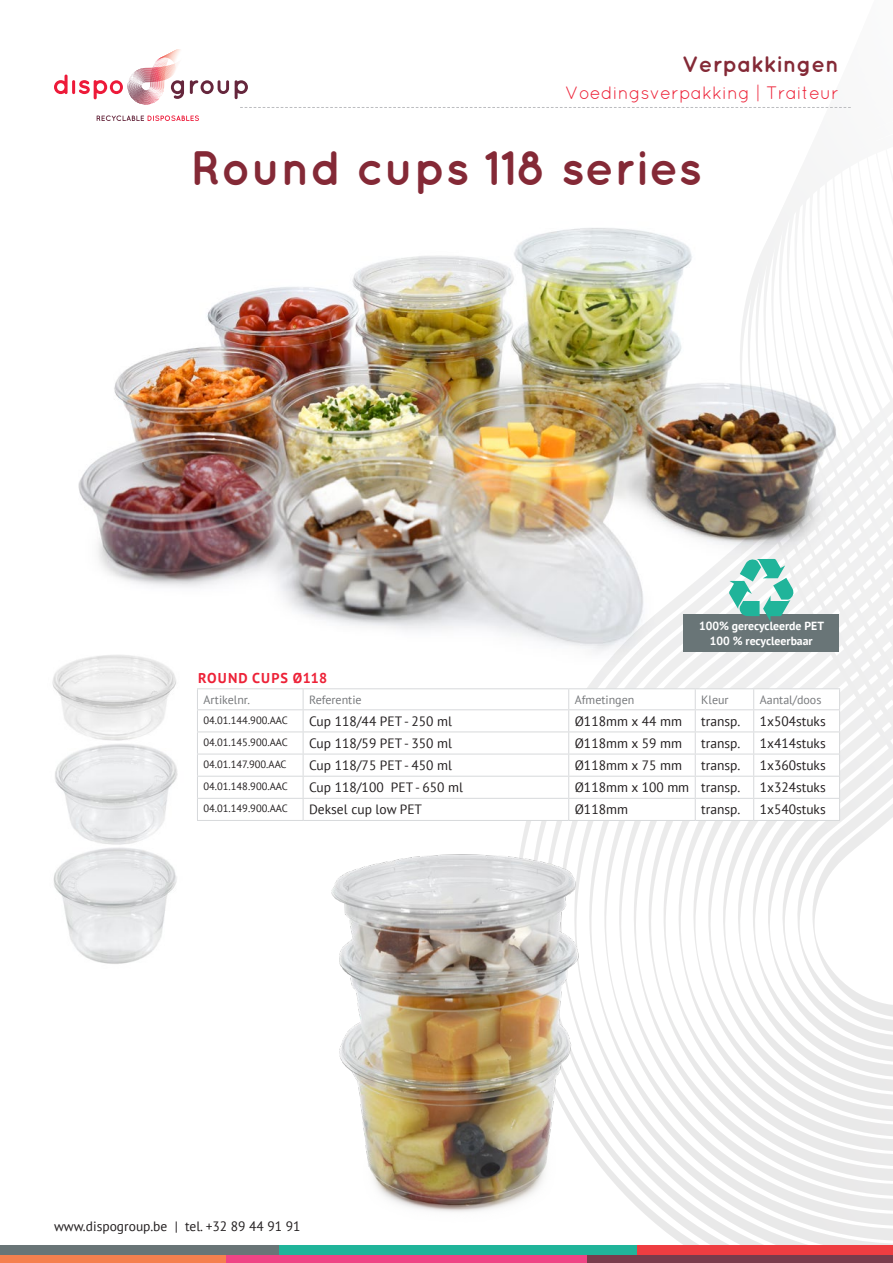
<style>
.page{position:relative;width:893px;height:1263px;background:#fff}
.page>*{position:absolute;margin:0;border:0;box-sizing:border-box;transform-origin:0 0}
.t1{font:700 48.3px "Quicksand";color:#842936}
.t2{font:700 22.5px "Quicksand";color:#842936}
.t3{font:18px "Quicksand";color:#ed2137}
.t4{font:700 14.25px "PT Sans";letter-spacing:.08em;color:#ed2137}
.t5{font:13.5px "PT Sans";color:#231f20}
.t6{font:12px "PT Sans";color:#76787b}
.t7{font:700 11.7px "PT Sans";color:#fff}
.t8{font:10.5px "PT Sans";color:#231f20}
</style>
<div class="page">
<svg style="left:613px;top:821px;width:280px;height:399px"></svg>
<svg style="left:625px;top:821px;width:268px;height:384px"></svg>
<svg style="left:640px;top:821px;width:253px;height:366px"></svg>
<svg style="left:658px;top:821px;width:235px;height:352px"></svg>
<svg style="left:673px;top:821px;width:220px;height:340px"></svg>
<svg style="left:690px;top:821px;width:203px;height:328px"></svg>
<svg style="left:698px;top:821px;width:195px;height:302px"></svg>
<svg style="left:709px;top:821px;width:184px;height:299px"></svg>
<svg style="left:734px;top:821px;width:159px;height:272px"></svg>
<svg style="left:751px;top:1038px;width:142px;height:43px"></svg>
<svg style="left:762px;top:1053px;width:131px;height:13px"></svg>
<svg style="left:754px;top:1038px;width:139px;height:15px"></svg>
<svg style="left:747px;top:1023px;width:146px;height:15px"></svg>
<svg style="left:738px;top:280px;width:155px;height:743px"></svg>
<img style="left:78px;top:181px;width:785px;height:526px">
<svg style="left:240px;top:107px;width:611px;height:1px"></svg>
<svg style="left:54px;top:75px;width:14px;height:19px"></svg>
<hr style="left:72px;top:80px;width:3px;height:14px;background:#ed1a39;border-radius:2px">
<svg style="left:190px;top:80px;width:39px;height:14px"></svg>
<svg style="left:235px;top:80px;width:13px;height:19px"></svg>
<svg style="left:79px;top:49px;width:105px;height:56px"></svg>
<svg style="left:97px;top:115px;width:102px;height:6px"></svg>
<img style="left:52px;top:638px;width:150px;height:87px">
<div style="left:683px;top:614px;width:156px;height:38px;background:#697577"></div>
<svg style="left:729px;top:558px;width:66px;height:63px"></svg>
<svg style="left:198px;top:689px;width:641px;height:131px"></svg>
<hr style="left:197px;top:688px;width:106px;height:1px;background:#d7d9db">
<hr style="left:303px;top:688px;width:266px;height:1px;background:#d7d9db">
<hr style="left:569px;top:688px;width:126px;height:1px;background:#d7d9db">
<hr style="left:695px;top:688px;width:59px;height:1px;background:#d7d9db">
<hr style="left:754px;top:688px;width:86px;height:1px;background:#d7d9db">
<hr style="left:197px;top:709px;width:106px;height:1px;background:#d7d9db">
<hr style="left:303px;top:709px;width:266px;height:1px;background:#d7d9db">
<hr style="left:569px;top:709px;width:126px;height:1px;background:#d7d9db">
<hr style="left:695px;top:709px;width:59px;height:1px;background:#d7d9db">
<hr style="left:754px;top:709px;width:86px;height:1px;background:#d7d9db">
<hr style="left:197px;top:731px;width:106px;height:1px;background:#d7d9db">
<hr style="left:303px;top:731px;width:266px;height:1px;background:#d7d9db">
<hr style="left:569px;top:731px;width:126px;height:1px;background:#d7d9db">
<hr style="left:695px;top:731px;width:59px;height:1px;background:#d7d9db">
<hr style="left:754px;top:731px;width:86px;height:1px;background:#d7d9db">
<hr style="left:197px;top:754px;width:106px;height:1px;background:#d7d9db">
<hr style="left:303px;top:754px;width:266px;height:1px;background:#d7d9db">
<hr style="left:569px;top:754px;width:126px;height:1px;background:#d7d9db">
<hr style="left:695px;top:754px;width:59px;height:1px;background:#d7d9db">
<hr style="left:754px;top:754px;width:86px;height:1px;background:#d7d9db">
<hr style="left:197px;top:776px;width:106px;height:1px;background:#d7d9db">
<hr style="left:303px;top:776px;width:266px;height:1px;background:#d7d9db">
<hr style="left:569px;top:776px;width:126px;height:1px;background:#d7d9db">
<hr style="left:695px;top:776px;width:59px;height:1px;background:#d7d9db">
<hr style="left:754px;top:776px;width:86px;height:1px;background:#d7d9db">
<hr style="left:197px;top:798px;width:106px;height:1px;background:#d7d9db">
<svg style="left:197px;top:689px;width:1px;height:131px"></svg>
<hr style="left:303px;top:798px;width:266px;height:1px;background:#d7d9db">
<svg style="left:303px;top:689px;width:1px;height:131px"></svg>
<hr style="left:569px;top:798px;width:126px;height:1px;background:#d7d9db">
<svg style="left:568px;top:689px;width:1px;height:131px"></svg>
<hr style="left:695px;top:798px;width:59px;height:1px;background:#d7d9db">
<svg style="left:695px;top:689px;width:1px;height:131px"></svg>
<hr style="left:754px;top:798px;width:86px;height:1px;background:#d7d9db">
<svg style="left:753px;top:689px;width:1px;height:131px"></svg>
<svg style="left:839px;top:689px;width:1px;height:131px"></svg>
<hr style="left:197px;top:820px;width:106px;height:1px;background:#d7d9db">
<hr style="left:303px;top:820px;width:266px;height:1px;background:#d7d9db">
<hr style="left:569px;top:820px;width:126px;height:1px;background:#d7d9db">
<hr style="left:695px;top:820px;width:59px;height:1px;background:#d7d9db">
<hr style="left:754px;top:820px;width:86px;height:1px;background:#d7d9db">
<img style="left:331px;top:830px;width:282px;height:382px">
<img style="left:55px;top:725px;width:123px;height:111px">
<img style="left:53px;top:836px;width:124px;height:128px">
<div style="left:586px;top:1254px;width:307px;height:9px;background:#793c4c"></div>
<div style="left:226px;top:1254px;width:360px;height:9px;background:#ef4585"></div>
<div style="left:0;top:1254px;width:226px;height:9px;background:#f5804f"></div>
<div style="left:0;top:1245px;width:279px;height:9px;background:#697577"></div>
<div style="left:279px;top:1245px;width:359px;height:9px;background:#20b49a"></div>
<div style="left:638px;top:1245px;width:255px;height:9px;background:#ee3d41"></div>
<p class="t2" style="left:682px;top:51px;width:158px">Verpakkingen</p>
<p class="t3" style="left:565px;top:82px;width:275px">Voedingsverpakking | Traiteur</p>
<p class="t1" style="left:191px;top:140px;width:513px">Round cups 118 series</p>
<p class="t7" style="left:699px;top:618px;width:127px">100% gerecycleerde PET</p>
<p class="t7" style="left:710px;top:633px;width:104px">100 % recycleerbaar</p>
<p class="t4" style="left:198px;top:668px;width:131px">ROUND CUPS Ø118</p>
<p class="t6" style="left:203px;top:692px;width:48px">Artikelnr.</p>
<p class="t6" style="left:309px;top:692px;width:54px">Referentie</p>
<p class="t6" style="left:575px;top:692px;width:61px">Afmetingen</p>
<p class="t6" style="left:701px;top:692px;width:29px">Kleur</p>
<p class="t6" style="left:760px;top:692px;width:63px">Aantal/doos</p>
<p class="t8" style="left:203px;top:713px;width:86px">04.01.144.900.AAC</p>
<p class="t5" style="left:309px;top:712px;width:145px">Cup 118/44 PET - 250 ml</p>
<p class="t5" style="left:575px;top:712px;width:109px">Ø118mm x 44 mm</p>
<p class="t5" style="left:701px;top:712px;width:40px">transp.</p>
<p class="t5" style="left:760px;top:712px;width:68px">1x504stuks</p>
<p class="t8" style="left:203px;top:735px;width:86px">04.01.145.900.AAC</p>
<p class="t5" style="left:309px;top:735px;width:145px">Cup 118/59 PET - 350 ml</p>
<p class="t5" style="left:575px;top:735px;width:109px">Ø118mm x 59 mm</p>
<p class="t5" style="left:701px;top:735px;width:40px">transp.</p>
<p class="t5" style="left:760px;top:735px;width:68px">1x414stuks</p>
<p class="t8" style="left:203px;top:757px;width:85px">04.01.147.900.AAC</p>
<p class="t5" style="left:309px;top:757px;width:145px">Cup 118/75 PET - 450 ml</p>
<p class="t5" style="left:575px;top:757px;width:109px">Ø118mm x 75 mm</p>
<p class="t5" style="left:701px;top:757px;width:40px">transp.</p>
<p class="t5" style="left:760px;top:757px;width:68px">1x360stuks</p>
<p class="t8" style="left:203px;top:780px;width:86px">04.01.148.900.AAC</p>
<p class="t5" style="left:309px;top:779px;width:156px">Cup 118/100 PET - 650 ml</p>
<p class="t5" style="left:575px;top:779px;width:116px">Ø118mm x 100 mm</p>
<p class="t5" style="left:701px;top:779px;width:40px">transp.</p>
<p class="t5" style="left:760px;top:779px;width:68px">1x324stuks</p>
<p class="t8" style="left:203px;top:802px;width:86px">04.01.149.900.AAC</p>
<p class="t5" style="left:309px;top:801px;width:115px">Deksel cup low PET</p>
<p class="t5" style="left:575px;top:801px;width:55px">Ø118mm</p>
<p class="t5" style="left:701px;top:801px;width:40px">transp.</p>
<p class="t5" style="left:760px;top:801px;width:68px">1x540stuks</p>
<p class="t5" style="left:54px;top:1217px;width:248px">www.dispogroup.be | tel. +32 89 44 91 91</p>
</div>
